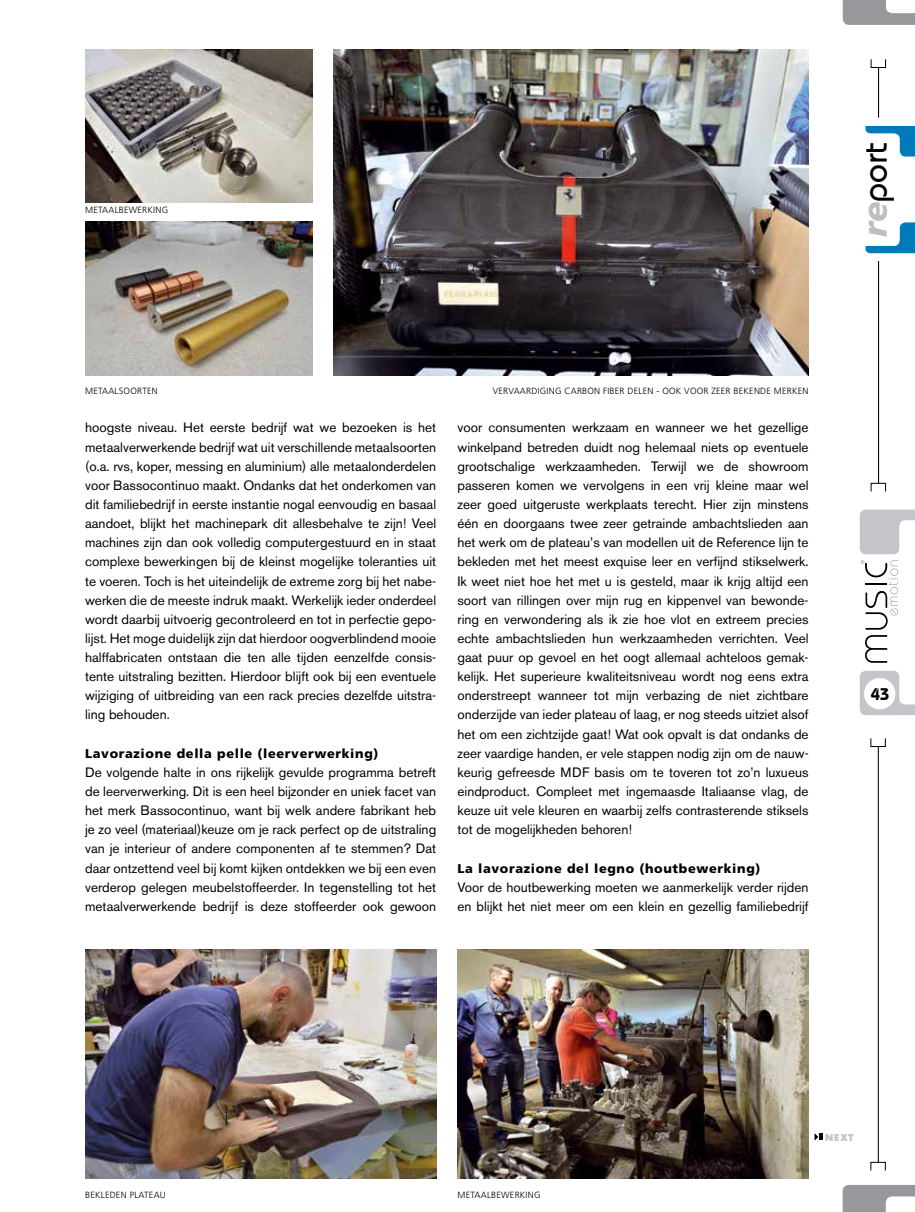
<style>
.page{position:relative;width:915px;height:1212px;background:#fff}
.page>*{position:absolute;margin:0;border:0;box-sizing:border-box;transform-origin:0 0}
.t1{font:500 33.9px "Bauhaus";color:#000}
.t2{font:600 16.95px "Bauhaus";color:#000}
.t3{font:13.5px/19.2px "Akzidenz Grotesk BE";color:#000;text-align:justify}
.t4{font:900 12.75px "Frutiger";letter-spacing:.05em;color:#000}
.t5{font:300 9px "Frutiger";letter-spacing:.025em;color:#000}
.t6{font:700 9px "Futura";color:#c3c5c8}
.s1{font-family:"Frutiger";font-weight:900;font-style:italic;color:#bdbfc2}
</style>
<div class="page">
<svg style="left:814px;top:1133px;width:9px;height:7px"></svg>
<svg style="left:859px;top:510px;width:55px;height:44px"></svg>
<svg style="left:859px;top:671px;width:55px;height:44px"></svg>
<svg style="left:842px;top:0;width:72px;height:25px"></svg>
<svg style="left:842px;top:1185px;width:72px;height:27px"></svg>
<div style="left:870px;top:59px;width:15px;height:9px;border:1px solid #000"></div>
<div style="left:870px;top:483px;width:15px;height:9px;border:1px solid #000"></div>
<div style="left:863px;top:678px;width:32px;height:31px;background:#fff;border-radius:50%"></div>
<hr style="left:877px;top:261px;width:1px;height:222px;background:#000">
<svg style="left:865px;top:222px;width:49px;height:31px"></svg>
<svg style="left:865px;top:126px;width:49px;height:31px"></svg>
<hr style="left:877px;top:67px;width:1px;height:51px;background:#000">
<hr style="left:877px;top:746px;width:1px;height:416px;background:#000">
<div style="left:870px;top:738px;width:15px;height:9px;border:1px solid #000"></div>
<div style="left:870px;top:1162px;width:15px;height:9px;border:1px solid #000"></div>
<svg style="left:860px;top:560px;width:37px;height:103px"></svg>
<img style="left:85px;top:949px;width:351px;height:229px">
<img style="left:457px;top:949px;width:351px;height:229px">
<img style="left:333px;top:49px;width:475px;height:326px">
<img style="left:85px;top:49px;width:227px;height:153px">
<img style="left:85px;top:222px;width:227px;height:153px">
<p class="t5" style="left:85px;top:205px;width:85px">METAALBEWERKING</p>
<h1 class="t1" style="left:854px;top:237px;width:96px;rotate:-90deg"><span class="s1">re</span>port</h1>
<p class="t5" style="left:85px;top:386px;width:74px">METAALSOORTEN</p>
<p class="t3" style="left:85px;top:418px;width:352px">hoogste niveau. Het eerste bedrijf wat we bezoeken is het metaalverwerkende bedrijf wat uit verschillende metaalsoorten (o.a. rvs, koper, messing en aluminium) alle metaalonderdelen voor Bassocontinuo maakt. Ondanks dat het onderkomen van dit familiebedrijf in eerste instantie nogal eenvoudig en basaal aandoet, blijkt het machinepark dit allesbehalve te zijn! Veel machines zijn dan ook volledig computergestuurd en in staat complexe bewerkingen bij de kleinst mogelijke toleranties uit te voeren. Toch is het uiteindelijk de extreme zorg bij het nabe&shy;werken die de meeste indruk maakt. Werkelijk ieder onderdeel wordt daarbij uitvoerig gecontroleerd en tot in perfectie gepo&shy;lijst. Het moge duidelijk zijn dat hierdoor oogverblindend mooie halffabricaten ontstaan die ten alle tijden eenzelfde consis&shy;tente uitstraling bezitten. Hierdoor blijft ook bij een eventuele wijziging of uitbreiding van een rack precies dezelfde uitstra&shy;ling behouden.</p>
<p class="t4" style="left:85px;top:746px;width:295px">Lavorazione della pelle (leerverwerking)</p>
<p class="t3" style="left:85px;top:763px;width:352px">De volgende halte in ons rijkelijk gevulde programma betreft de leerverwerking. Dit is een heel bijzonder en uniek facet van het merk Bassocontinuo, want bij welk andere fabrikant heb je zo veel (materiaal)keuze om je rack perfect op de uitstraling van je interieur of andere componenten af te stemmen? Dat daar ontzettend veel bij komt kijken ontdekken we bij een even verderop gelegen meubelstoffeerder. In tegenstelling tot het metaalverwerkende bedrijf is deze stoffeerder ook gewoon</p>
<p class="t5" style="left:492px;top:386px;width:317px">VERVAARDIGING CARBON FIBER DELEN - OOK VOOR ZEER BEKENDE MERKEN</p>
<p class="t3" style="left:457px;top:418px;width:352px">voor consumenten werkzaam en wanneer we het gezellige winkelpand betreden duidt nog helemaal niets op eventuele grootschalige werkzaamheden. Terwijl we de showroom passeren komen we vervolgens in een vrij kleine maar wel zeer goed uitgeruste werkplaats terecht. Hier zijn minstens één en doorgaans twee zeer getrainde ambachtslieden aan het werk om de plateau’s van modellen uit de Reference lijn te bekleden met het meest exquise leer en verfijnd stikselwerk.<br>Ik weet niet hoe het met u is gesteld, maar ik krijg altijd een soort van rillingen over mijn rug en kippenvel van bewonde&shy;ring en verwondering als ik zie hoe vlot en extreem precies echte ambachtslieden hun werkzaamheden verrichten. Veel gaat puur op gevoel en het oogt allemaal achteloos gemak&shy;kelijk. Het superieure kwaliteitsniveau wordt nog eens extra onderstreept wanneer tot mijn verbazing de niet zichtbare onderzijde van ieder plateau of laag, er nog steeds uitziet alsof het om een zichtzijde gaat! Wat ook opvalt is dat ondanks de zeer vaardige handen, er vele stappen nodig zijn om de nauw&shy;keurig gefreesde MDF basis om te toveren tot zo’n luxueus eindproduct. Compleet met ingemaasde Italiaanse vlag, de keuze uit vele kleuren en waarbij zelfs contrasterende stiksels tot de mogelijkheden behoren!</p>
<p class="t4" style="left:457px;top:860px;width:304px">La lavorazione del legno (houtbewerking)</p>
<p class="t3" style="left:457px;top:877px;width:352px">Voor de houtbewerking moeten we aanmerkelijk verder rijden en blijkt het niet meer om een klein en gezellig familiebedrijf</p>
<p class="t2" style="left:870px;top:684px;width:20px">43</p>
<p class="t5" style="left:85px;top:1190px;width:82px">BEKLEDEN PLATEAU</p>
<p class="t5" style="left:457px;top:1190px;width:85px">METAALBEWERKING</p>
<p class="t6" style="left:824px;top:1130px;width:30px">NEXT</p>
</div>
